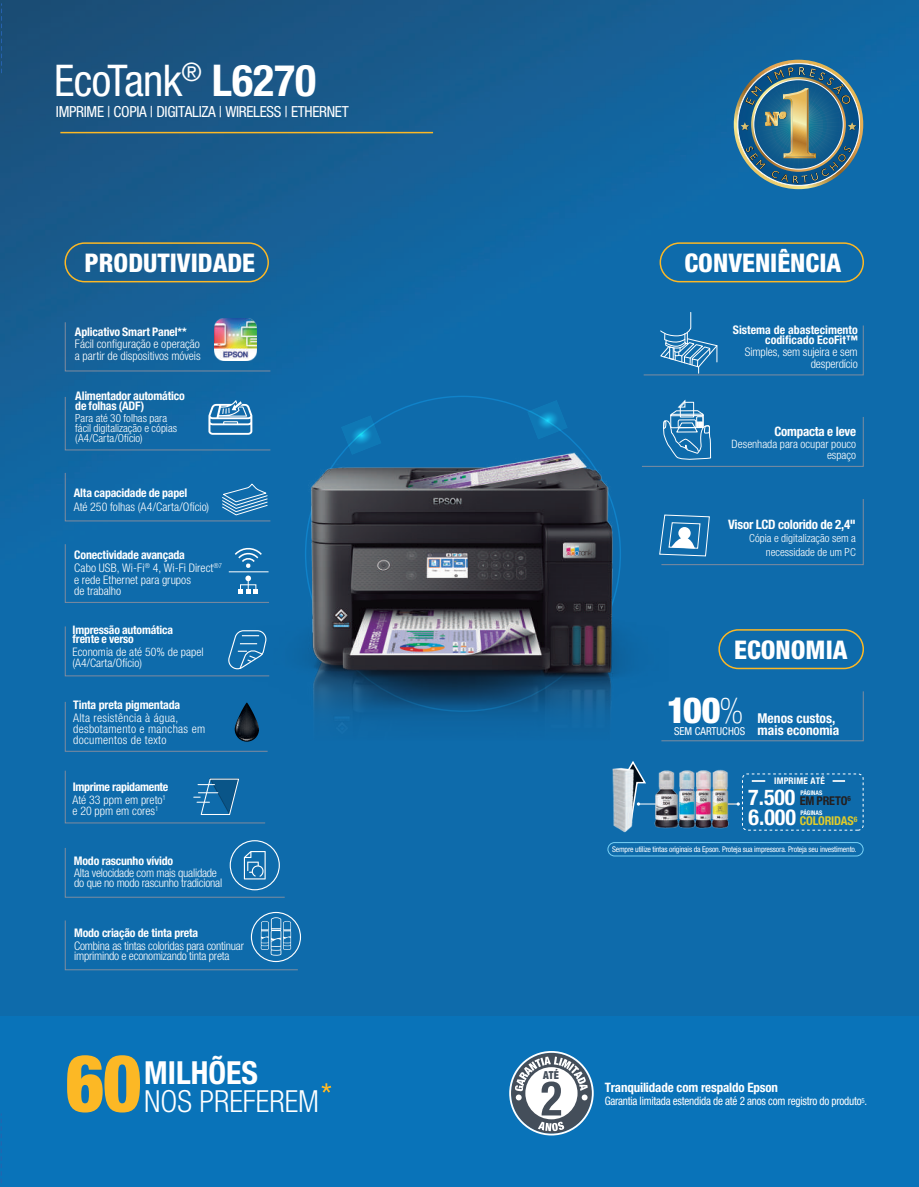
<style>
.page{position:relative;width:919px;height:1187px;background:#fff}
.page>*{position:absolute;margin:0;border:0;box-sizing:border-box;transform-origin:0 0}
.t1{font:900 condensed 79.35px "Helvetica Neue LT Std";color:#fcb825;scale:.93 1}
.t2{font:condensed 43.8px "Helvetica Neue LT Std";letter-spacing:-.015em;color:#fff}
.t3{font:900 condensed 36px "Helvetica Neue LT Std";color:#fff}
.t4{font:700 condensed 31.8px "Helvetica Neue LT Std";color:#fff}
.t5{font:300 condensed 30.45px "Helvetica Neue LT Std";color:#fff}
.t6{font:800 condensed 25.65px "Helvetica Neue LT Std";color:#fff}
.t7{font:700 condensed 22.05px "Helvetica Neue LT Std";color:#fff}
.t8{font:700 condensed 21.75px "Helvetica Neue LT Std";color:#fff}
.t9{font:condensed 15.3px "Helvetica Neue LT Std";letter-spacing:-.02em;color:#fff}
.t10{font:700 condensed 13.5px/11.9px "Helvetica Neue LT Std";color:#fff}
.t11{font:700 condensed 13.05px "Helvetica Neue LT Std";letter-spacing:-.015em;color:#fff}
.t12{font:700 condensed 12.15px "Helvetica Neue LT Std";letter-spacing:-.015em;color:#dfcb2b}
.t13{font:700 condensed 12.15px "Helvetica Neue LT Std";letter-spacing:-.015em;color:#231f20}
.t14{font:300 condensed 11.85px/11.9px "Helvetica Neue LT Std";letter-spacing:-.005em;color:#fff}
.t15{font:700 condensed 11.85px/10.2px "Helvetica Neue LT Std";letter-spacing:-.015em;color:#fff}
.t16{font:300 condensed 11.85px/10.8px "Helvetica Neue LT Std";letter-spacing:.025em;color:#fff}
.t17{font:condensed 11.7px "Helvetica Neue LT Std";letter-spacing:-.02em;color:#fff;scale:.95 1}
.t18{font:300 condensed 11.7px/10.6px "Helvetica Neue LT Std";letter-spacing:.005em;color:#fff}
.t19{font:700 condensed 11.7px/9.8px "Helvetica Neue LT Std";letter-spacing:-.015em;color:#fff}
.t20{font:300 condensed 11.55px/11.4px "Helvetica Neue LT Std";color:#fff;text-align:right}
.t21{font:300 condensed 11.1px/10.2px "Helvetica Neue LT Std";color:#fff}
.t22{font:condensed 10.95px "Helvetica Neue LT Std";color:#fff}
.t23{font:900 condensed 10.95px "Helvetica Neue LT Std";color:#444e5a;scale:.93 1}
.t24{font:700 condensed 9.15px "Helvetica Neue LT Std";letter-spacing:.02em;color:#fff}
.t25{font:condensed 7.8px "Helvetica Neue LT Std";letter-spacing:-.025em;color:#fff}
.t26{font:700 condensed 6.3px "Helvetica Neue LT Std";letter-spacing:-.01em;color:#fff}
.s1{font-weight:700}
.s2{font-weight:300}
.s3{font-family:"Helvetica Neue Thin Cond";font-weight:100}
.s4{font-size:7.2px}
</style>
<div class="page">
<img style="left:0;top:0;width:918px;height:1016px">
<div style="left:0;top:1016px;width:918px;height:170px;background:#0973b9"></div>
<svg style="left:1px;top:3px;width:1px;height:70px"></svg>
<div style="left:64px;top:242px;width:205px;height:40px;border:2px solid #fcb825;border-radius:19px"></div>
<div style="left:659px;top:242px;width:204px;height:40px;border:2px solid #fcb825;border-radius:19px"></div>
<hr style="left:60px;top:132px;width:373px;height:1px;background:#fcb825">
<div style="left:718px;top:629px;width:145px;height:40px;border:2px solid #fcb825;border-radius:19px"></div>
<svg style="left:1px;top:1113px;width:1px;height:69px"></svg>
<svg style="left:618px;top:759px;width:41px;height:82px;background:#1c6ea7"></svg>
<svg style="left:730px;top:802px;width:9px;height:3px"></svg>
<div style="left:742px;top:773px;width:121px;height:57px;border:1px dashed #fff;border-radius:5px"></div>
<svg style="left:751px;top:780px;width:14px;height:1px"></svg>
<svg style="left:832px;top:780px;width:13px;height:1px"></svg>
<img style="left:653px;top:769px;width:77px;height:59px">
<img style="left:613px;top:766px;width:20px;height:67px">
<div style="left:64px;top:472px;width:186px;height:49px;background:#0e6bab"></div>
<svg style="left:64px;top:396px;width:186px;height:54px;background:#1e6fa8"></svg>
<div style="left:668px;top:690px;width:195px;height:51px;background:#0e6bab"></div>
<div style="left:607px;top:842px;width:256px;height:14px;border:1px solid #79d2f6;border-radius:7px"></div>
<div style="left:64px;top:321px;width:207px;height:51px;background:#14649d"></div>
<svg style="left:64px;top:701px;width:204px;height:51px;background:#1168a5"></svg>
<svg style="left:64px;top:769px;width:202px;height:54px;background:#136caa"></svg>
<svg style="left:321px;top:1083px;width:10px;height:9px"></svg>
<svg style="left:733px;top:60px;width:130px;height:129px"></svg>
<svg style="left:641px;top:311px;width:222px;height:156px;background:#1770ad"></svg>
<div style="left:668px;top:498px;width:195px;height:67px;background:#0e6bab"></div>
<svg style="left:509px;top:1051px;width:84px;height:84px"></svg>
<div style="left:64px;top:543px;width:186px;height:60px;background:#0e6bab"></div>
<div style="left:64px;top:625px;width:186px;height:51px;background:#0e6bab"></div>
<img style="left:215px;top:318px;width:42px;height:42px">
<img style="left:250px;top:360px;width:418px;height:383px">
<svg style="left:64px;top:911px;width:237px;height:59px;background:#1870ad"></svg>
<svg style="left:64px;top:840px;width:221px;height:57px;background:#156fad"></svg>
<img style="left:737px;top:63px;width:122px;height:123px">
<h2 class="t2" style="left:54px;top:55px;width:264px">EcoTank<sup>®</sup> <span class="s1">L6270</span></h2>
<p class="t9" style="left:56px;top:102px;width:294px">IMPRIME | COPIA | DIGITALIZA | WIRELESS | ETHERNET</p>
<h3 class="t6" style="left:85px;top:247px;width:172px">PRODUTIVIDADE</h3>
<h3 class="t6" style="left:684px;top:247px;width:158px">CONVENIÊNCIA</h3>
<p class="t15" style="left:75px;top:326px;width:113px">Aplicativo Smart Panel**</p>
<p class="t14" style="left:75px;top:338px;width:127px">Fácil configuração e operação a partir de dispositivos móveis</p>
<p class="t15" style="left:75px;top:390px;width:111px">Alimentador automático de folhas (ADF)</p>
<p class="t21" style="left:75px;top:413px;width:103px">Para até 30 folhas para fácil digitalização e cópias (A4/Carta/Ofício)</p>
<p class="t15" style="left:74px;top:487px;width:115px">Alta capacidade de papel</p>
<p class="t14" style="left:74px;top:500px;width:137px">Até 250 folhas (A4/Carta/Ofício)</p>
<p class="t14" style="left:74px;top:548px;width:149px;line-height:13.2px"><span class="s1">Conectividade avançada<br></span>Cabo USB, Wi-Fi<sup>®</sup> 4, Wi-Fi Direct<sup>®7</sup></p>
<p class="t14" style="left:74px;top:573px;width:118px;line-height:11.4px">e rede Ethernet para grupos de trabalho</p>
<p class="t19" style="left:73px;top:624px;width:102px">Impressão automática frente e verso</p>
<p class="t18" style="left:73px;top:646px;width:133px">Economia de até 50% de papel (A4/Carta/Ofício)</p>
<p class="t15" style="left:73px;top:699px;width:109px">Tinta preta pigmentada</p>
<p class="t16" style="left:73px;top:712px;width:134px">Alta resistência à água, desbotamento e manchas em documentos de texto</p>
<p class="t15" style="left:72px;top:779px;width:97px;line-height:13px">Imprime rapidamente<br><span class="s2">Até 33 ppm em preto</span><sup>1</sup></p>
<p class="t14" style="left:72px;top:805px;width:87px">e 20 ppm em cores<sup>1</sup></p>
<p class="t15" style="left:74px;top:855px;width:101px">Modo rascunho vívido</p>
<p class="t14" style="left:74px;top:867px;width:149px;line-height:10.1px">Alta velocidade com mais qualidade do que no modo rascunho tradicional</p>
<p class="t15" style="left:74px;top:927px;width:125px">Modo criação de tinta preta</p>
<p class="t14" style="left:74px;top:940px;width:171px;line-height:10.1px">Combina as tintas coloridas para continuar imprimindo e economizando tinta preta</p>
<h1 class="t1" style="left:66px;top:1034px;width:83px">60</h1>
<h3 class="t4" style="left:144px;top:1053px;width:115px">MILHÕES</h3>
<h3 class="t5" style="left:144px;top:1083px;width:176px">NOS PREFEREM</h3>
<p class="t15" style="left:732px;top:324px;width:126px;text-align:right">Sistema de abastecimento codificado EcoFit™</p>
<p class="t14" style="left:744px;top:345px;width:114px;text-align:right">Simples, sem sujeira e sem desperdício</p>
<p class="t11" style="left:774px;top:424px;width:83px">Compacta e leve</p>
<p class="t20" style="left:731px;top:438px;width:126px">Desenhada para ocupar pouco espaço</p>
<p class="t11" style="left:728px;top:516px;width:129px">Visor LCD colorido de 2,4"</p>
<p class="t21" style="left:749px;top:531px;width:108px;line-height:13.5px;text-align:right">Cópia e digitalização sem a necessidade de um PC</p>
<h3 class="t6" style="left:734px;top:633px;width:115px">ECONOMIA</h3>
<h3 class="t3" style="left:667px;top:688px;width:78px">100<span class="s3">%</span></h3>
<p class="t22" style="left:674px;top:724px;width:73px">SEM CARTUCHOS</p>
<p class="t10" style="left:757px;top:712px;width:83px">Menos custos, mais economia</p>
<p class="t24" style="left:774px;top:775px;width:52px">IMPRIME ATÉ</p>
<h3 class="t8" style="left:748px;top:783px;width:49px">7.500</h3>
<h3 class="t7" style="left:748px;top:804px;width:49px">6.000</h3>
<p class="t26" style="left:800px;top:788px;width:23px">PÁGINAS</p>
<p class="t13" style="left:799px;top:793px;width:53px">EM PRETO<sup>6</sup></p>
<p class="t26" style="left:800px;top:809px;width:23px">PÁGINAS</p>
<p class="t12" style="left:799px;top:813px;width:59px">COLORIDAS<sup>6</sup></p>
<p class="t25" style="left:612px;top:844px;width:246px">Sempre utilize tintas originais da Epson. Proteja sua impressora. Proteja seu investimento.</p>
<p class="t23" style="left:543px;top:1068px;width:19px">ATÉ</p>
<p class="t11" style="left:604px;top:1079px;width:175px">Tranquilidade com respaldo Epson</p>
<p class="t17" style="left:604px;top:1093px;width:278px">Garantia limitada estendida de até 2 anos com registro do produto<span class="s4">5</span>.</p>
</div>
